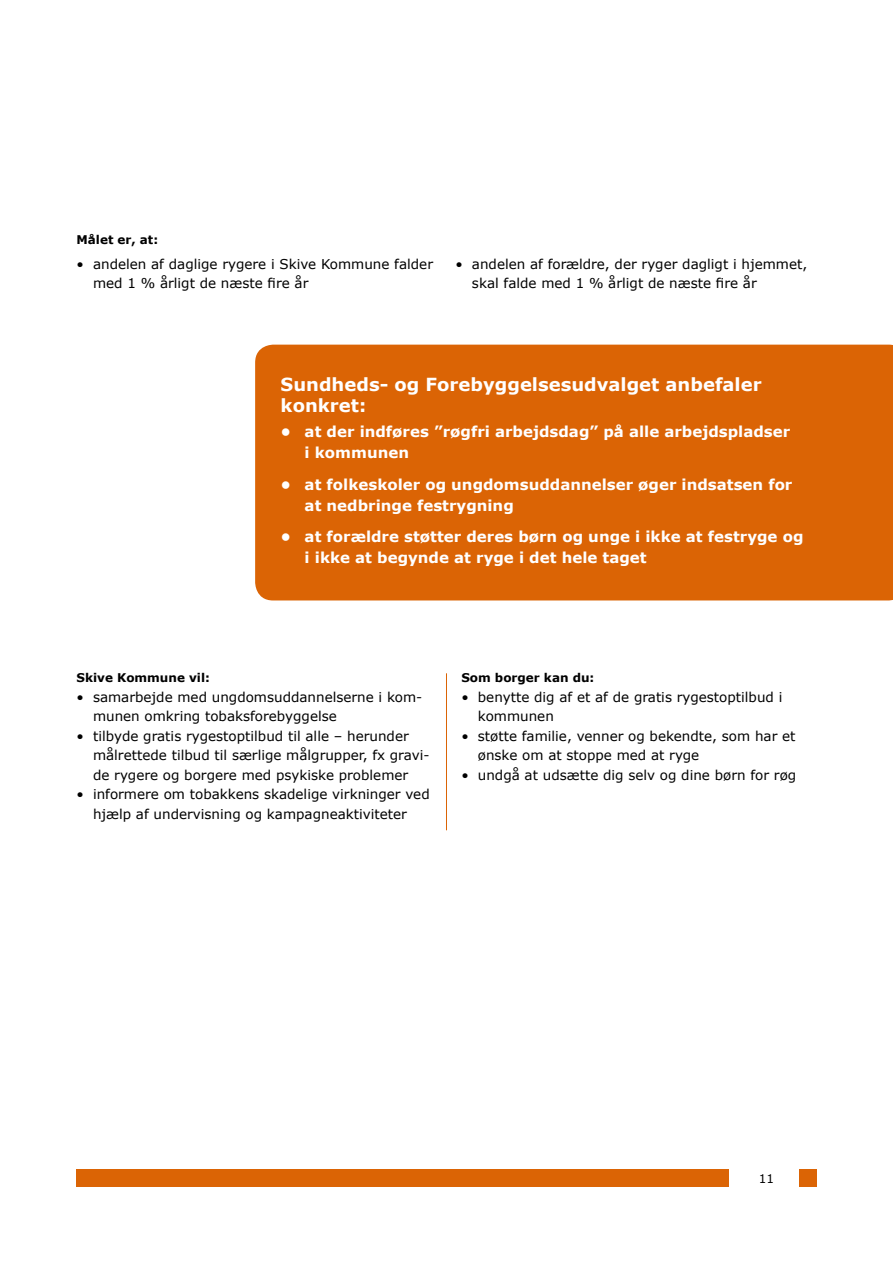
<style>
.page{position:relative;width:893px;height:1263px;background:#fff}
.page>*{position:absolute;margin:0;border:0;box-sizing:border-box;transform-origin:0 0}
.t1{font:700 18px/21px "Verdana";color:#fff}
.t2{font:700 15px/21px "Verdana";color:#fff}
.t3{font:13.5px/19.5px "Verdana";color:#000}
.t4{font:700 12px "Verdana";color:#000}
.t5{font:12px "Verdana";color:#000}
</style>
<div class="page">
<div style="left:77px;top:1169px;width:652px;height:17px;background:#db6405"></div>
<div style="left:799px;top:1169px;width:17px;height:17px;background:#db6405"></div>
<div style="left:255px;top:345px;width:638px;height:255px;background:#db6405"></div>
<hr style="left:446px;top:673px;width:1px;height:157px;background:#db6405">
<p class="t4" style="left:77px;top:232px;width:83px">Målet er, at:</p>
<p class="t3" style="left:93px;top:253px;width:342px;text-indent:-16px">• andelen af daglige rygere i Skive Kommune falder med 1 % årligt de næste fire år</p>
<p class="t3" style="left:472px;top:253px;width:337px;text-indent:-16px">• andelen af forældre, der ryger dagligt i hjemmet, skal falde med 1 % årligt de næste fire år</p>
<h1 class="t1" style="left:281px;top:373px;width:482px">Sundheds- og Forebyggelsesudvalget anbefaler konkret:</h1>
<p class="t2" style="left:305px;top:421px;width:487px;text-indent:-24px">• at der indføres ”røgfri arbejdsdag” på alle arbejdspladser i kommunen</p>
<p class="t2" style="left:305px;top:474px;width:489px;text-indent:-24px">• at folkeskoler og ungdomsuddannelser øger indsatsen for at nedbringe festrygning</p>
<p class="t2" style="left:305px;top:526px;width:500px;text-indent:-24px">• at forældre støtter deres børn og unge i ikke at festryge og i ikke at begynde at ryge i det hele taget</p>
<p class="t4" style="left:77px;top:670px;width:135px">Skive Kommune vil:</p>
<p class="t3" style="left:93px;top:687px;width:331px;text-indent:-16px">• samarbejde med ungdomsuddannelserne i kom&shy;munen omkring tobaksforebyggelse</p>
<p class="t3" style="left:93px;top:726px;width:338px;text-indent:-16px">• tilbyde gratis rygestoptilbud til alle – herunder målrettede tilbud til særlige målgrupper, fx gravi&shy;de rygere og borgere med psykiske problemer</p>
<p class="t3" style="left:77px;top:784px;width:355px;text-align:center">• informere om tobakkens skadelige virkninger ved hjælp af undervisning og kampagneaktiviteter</p>
<p class="t4" style="left:461px;top:670px;width:135px">Som borger kan du:</p>
<p class="t3" style="left:478px;top:687px;width:306px;text-indent:-16px">• benytte dig af et af de gratis rygestoptilbud i kommunen</p>
<p class="t3" style="left:478px;top:726px;width:319px;text-indent:-16px">• støtte familie, venner og bekendte, som har et ønske om at stoppe med at ryge</p>
<p class="t3" style="left:461px;top:765px;width:336px">• undgå at udsætte dig selv og dine børn for røg</p>
<p class="t5" style="left:759px;top:1170px;width:17px">11</p>
</div>
